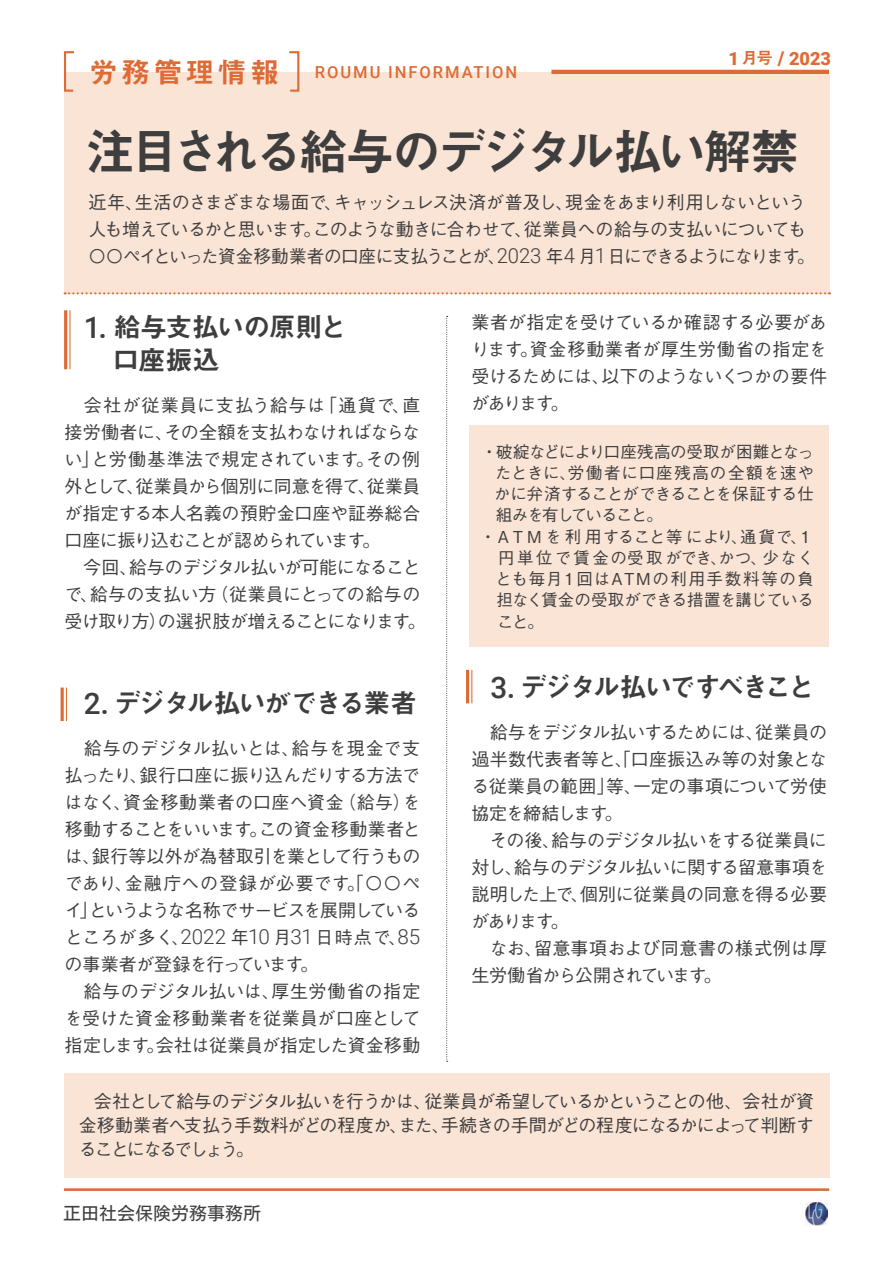
<style>
.page{position:relative;width:893px;height:1263px;background:#fff}
.page>*{position:absolute;margin:0;border:0;box-sizing:border-box;transform-origin:0 0}
.t1{font:49.5px "Midashi Go Pr 6 N MB31 90 msp RKSJ H";letter-spacing:-.095em;color:#3e3e3f}
.t2{font:27px/33px "Midashi Go Pr 6 N MB31 90 msp RKSJ H";letter-spacing:-.025em;color:#3e3e3f}
.t3{font:27px "Midashi Go Pr 6 N MB31 90 msp RKSJ H";letter-spacing:-.07em;color:#3e3e3f}
.t4{font:27px "Midashi Go Pr 6 N MB31 90 msp RKSJ H";letter-spacing:-.1em;color:#3e3e3f}
.t5{font:900 18.15px "Roboto";color:#de6b35}
.t6{font:18px/27px "Gothic BBB Pr 6 N Medium 90 msp RKSJ H";letter-spacing:-.025em;color:#3e3e3f}
.t7{font:18px/27px "Gothic BBB Pr 6 N Medium 90 msp RKSJ H";letter-spacing:-.06em;color:#3e3e3f}
.t8{font:18px "Motoya L Cedar W3 90 ms RKSJ H";color:#3f3f40}
.t9{font:16.5px "Gothic BBB Pr 6 N Medium 90 msp RKSJ H";letter-spacing:-.04em;color:#3e3e3f}
.t10{font:16.5px "Gothic BBB Pr 6 N Medium 90 msp RKSJ H";letter-spacing:-.005em;color:#3e3e3f}
.t11{font:500 16.5px "Roboto";letter-spacing:.12em;color:#de6b35}
.t12{font:16.5px "Gothic BBB Pr 6 N Medium 90 msp RKSJ H";letter-spacing:.05em;color:#3e3e3f}
.t13{font:16.5px "Gothic BBB Pr 6 N Medium 90 msp RKSJ H";letter-spacing:.11em;color:#3e3e3f}
.t14{font:16.5px "Gothic BBB Pr 6 N Medium 90 msp RKSJ H";letter-spacing:.06em;color:#3e3e3f}
.t15{font:16.5px "Gothic BBB Pr 6 N Medium 90 msp RKSJ H";letter-spacing:.065em;color:#3e3e3f}
.t16{font:16.5px "Gothic BBB Pr 6 N Medium 90 msp RKSJ H";letter-spacing:-.095em;color:#3e3e3f}
.s1{font-family:"Midashi Go Pr 6 N MB31 90 msp RKSJ H";font-weight:400;font-size:28.8px}
.s2{font-family:"Midashi Go Pr 6 N MB31 90 msp RKSJ H";font-weight:400;font-size:16.5px}
.s3{font-size:18.9px}
.s4{font-family:"Roboto";font-weight:300;font-size:20.7px}
.s5{font-family:"Roboto";font-weight:500;font-size:29.7px}
.s6{font-family:"Roboto";font-weight:500;font-size:31.05px}
</style>
<div class="page">
<img style="left:805px;top:1202px;width:22px;height:23px">
<div style="left:64px;top:72px;width:765px;height:222px;background:#fae4d5"></div>
<svg style="left:65px;top:292px;width:765px;height:2px"></svg>
<hr style="left:551px;top:70px;width:278px;height:4px;background:#de6b35">
<svg style="left:64px;top:51px;width:11px;height:41px"></svg>
<svg style="left:289px;top:51px;width:11px;height:41px"></svg>
<hr style="left:64px;top:1189px;width:765px;height:2px;background:#de6b35">
<hr style="left:66px;top:688px;width:1px;height:33px;background:#de6b35">
<hr style="left:61px;top:688px;width:3px;height:33px;background:#de6b35">
<hr style="left:69px;top:310px;width:1px;height:59px;background:#de6b35">
<hr style="left:64px;top:310px;width:3px;height:59px;background:#de6b35">
<svg style="left:446px;top:316px;width:2px;height:746px"></svg>
<div style="left:64px;top:1073px;width:765px;height:105px;background:#fae4d5"></div>
<div style="left:469px;top:426px;width:360px;height:221px;background:#fae4d5"></div>
<hr style="left:471px;top:670px;width:1px;height:33px;background:#de6b35">
<hr style="left:466px;top:670px;width:3px;height:33px;background:#de6b35">
<p class="t11" style="left:89px;top:63px;width:430px"><span class="s1">労務管理情報　</span>ROUMU INFORMATION</p>
<p class="t5" style="left:728px;top:48px;width:104px">1 <span class="s2">月号</span> <span class="s3">/</span> 2023</p>
<h1 class="t1" style="left:86px;top:133px;width:715px">注目される給与のデジタル払い解禁</h1>
<p class="t7" style="left:89px;top:191px;width:728px">近年、生活のさまざまな場面で、キャッシュレス決済が普及し、現金をあまり利用しないという人も増えているかと思います。このような動きに合わせて、従業員への給与の支払いについても〇〇ペイといった資金移動業者の口座に支払うことが、<span class="s4">2023</span> 年<span class="s4">4</span> 月<span class="s4">1</span> 日にできるようになります。</p>
<h2 class="t2" style="left:113px;top:314px;width:236px;text-indent:-29px"><span class="s5">1</span><span class="s6">.</span> 給与支払いの原則と口座振込</h2>
<p class="t6" style="left:65px;top:394px;width:363px">　会社が従業員に支払う給与は「通貨で、直接労働者に、その全額を支払わなければならない」と労働基準法で規定されています。その例外として、従業員から個別に同意を得て、従業員が指定する本人名義の預貯金口座や証券総合口座に振り込むことが認められています。<br>　今回、給与のデジタル払いが可能になることで、給与の支払い方（従業員にとっての給与の受け取り方）の選択肢が増えることになります。</p>
<h2 class="t3" style="left:84px;top:693px;width:335px"><span class="s5">2</span><span class="s6">.</span> デジタル払いができる業者</h2>
<p class="t6" style="left:65px;top:737px;width:357px">　給与のデジタル払いとは、給与を現金で支払ったり、銀行口座に振り込んだりする方法ではなく、資金移動業者の口座へ資金（給与）を移動することをいいます。この資金移動業者とは、銀行等以外が為替取引を業として行うものであり、金融庁への登録が必要です。「〇〇ペイ」というような名称でサービスを展開しているところが多く、<span class="s4">2022</span> 年<span class="s4">10</span> 月<span class="s4">31</span>日時点で、<span class="s4">85</span>の事業者が登録を行っています。<br>　給与のデジタル払いは、厚生労働省の指定を受けた資金移動業者を従業員が口座として指定します。会社は従業員が指定した資金移動</p>
<p class="t6" style="left:471px;top:311px;width:357px;text-align:justify">業者が指定を受けているか確認する必要があります。資金移動業者が厚生労働省の指定を受けるためには、以下のようないくつかの要件があります。</p>
<p class="t10" style="left:481px;top:445px;width:334px">・破綻などにより口座残高の受取が困難となっ</p>
<p class="t14" style="left:495px;top:466px;width:320px">たときに、労働者に口座残高の全額を速や</p>
<p class="t9" style="left:494px;top:488px;width:321px">かに弁済することができることを保証する仕</p>
<p class="t16" style="left:496px;top:509px;width:168px">組みを有していること。</p>
<p class="t12" style="left:480px;top:530px;width:335px">・ＡＴＭを利用すること等により、通貨で、１</p>
<p class="t13" style="left:484px;top:551px;width:331px">　円単位で賃金の受取ができ、かつ、少なく</p>
<p class="t15" style="left:495px;top:573px;width:320px">とも毎月１回はＡＴＭの利用手数料等の負</p>
<p class="t9" style="left:484px;top:594px;width:348px">　担なく賃金の受取ができる措置を講じている　</p>
<p class="t10" style="left:484px;top:615px;width:62px">　こと。</p>
<h2 class="t4" style="left:490px;top:677px;width:326px"><span class="s5">3</span><span class="s6">.</span> デジタル払いですべきこと</h2>
<p class="t6" style="left:471px;top:722px;width:357px">　給与をデジタル払いするためには、従業員の過半数代表者等と、「口座振込み等の対象となる従業員の範囲」等、一定の事項について労使協定を締結します。<br>　その後、給与のデジタル払いをする従業員に対し、給与のデジタル払いに関する留意事項を説明した上で、個別に従業員の同意を得る必要があります。<br>　なお、留意事項および同意書の様式例は厚生労働省から公開されています。</p>
<p class="t6" style="left:79px;top:1091px;width:737px;line-height:24.5px;text-align:justify;text-indent:15px">会社として給与のデジタル払いを行うかは、従業員が希望しているかということの他、会社が資金移動業者へ支払う手数料がどの程度か、また、手続きの手間がどの程度になるかによって判断することになるでしょう。</p>
<p class="t8" style="left:63px;top:1204px;width:199px">正田社会保険労務事務所</p>
</div>
